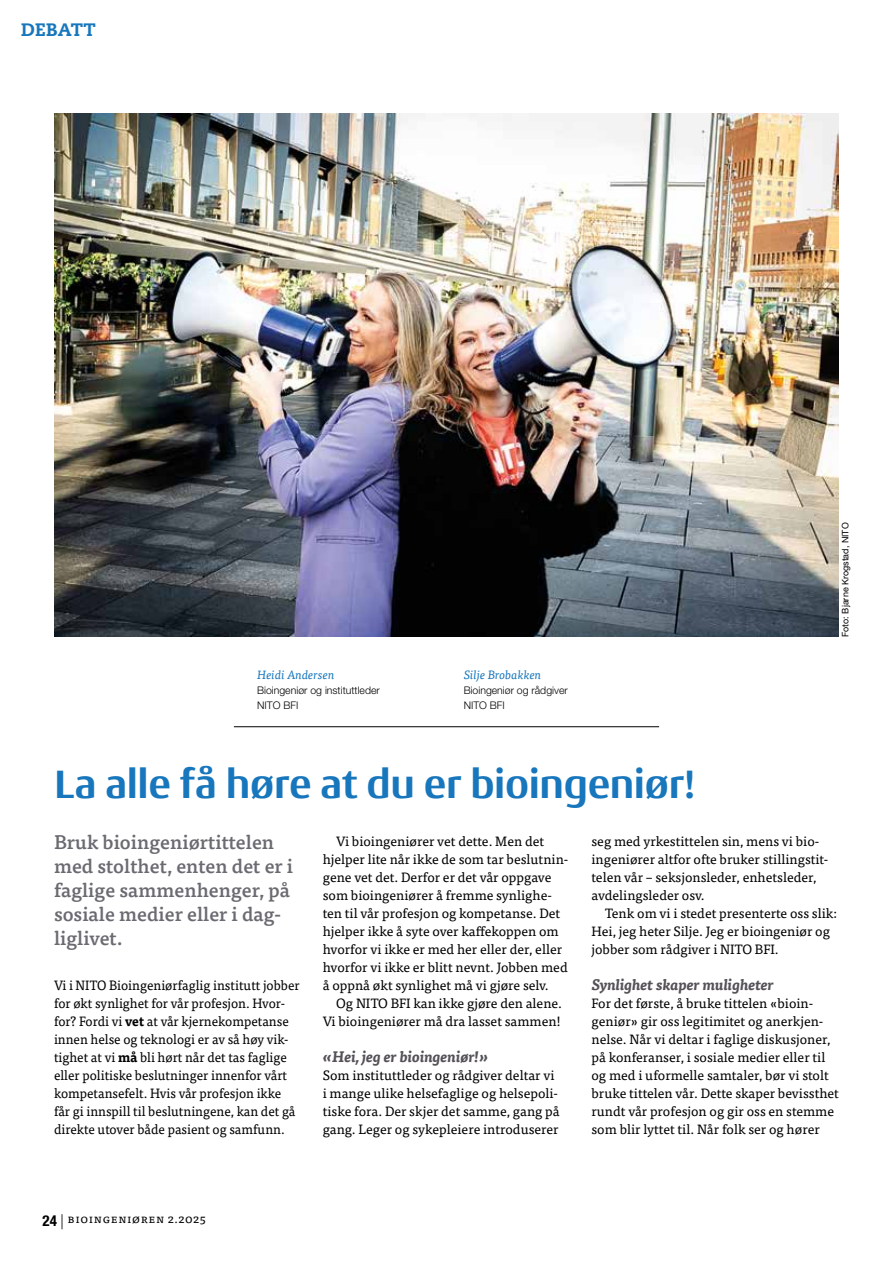
<style>
.page{position:relative;width:893px;height:1263px;background:#fff}
.page>*{position:absolute;margin:0;border:0;box-sizing:border-box;transform-origin:0 0}
.t1{font:700 42px "Conto";letter-spacing:-.01em;color:#1776bc}
.t2{font:500 19.5px/24px "Tisa Pro";color:#6b6a71}
.t3{font:800 18px "Caecilia LT Std";letter-spacing:.02em;color:#1776bc}
.t4{font:italic 700 15px "Tisa Pro";color:#545158}
.t5{font:13.5px/18px "Tisa Pro";color:#000}
.t6{font:13.5px/18px "Tisa Pro";color:#000;scale:.96 1}
.t7{font:italic 12px "Tisa Pro";color:#1776bc}
.t8{font:12px "Tisa Pro";letter-spacing:.05em;color:#000}
.t9{font:300 10.5px/15px "Helvetica Neue LT Pro";color:#000}
.t10{font:9px "Helvetica Neue LT Pro";color:#000}
.s1{font-weight:700}
.s2{font-family:"Helvetica Neue LT Pro";font-weight:700;font-stretch:condensed;font-size:15px}
.s3{font-family:"Helvetica Neue LT Pro";font-weight:300;font-size:15px}
</style>
<div class="page">
<hr style="left:234px;top:726px;width:425px;height:1px;background:#000">
<img style="left:54px;top:113px;width:785px;height:524px">
<h3 class="t3" style="left:21px;top:18px;width:76px">DEBATT</h3>
<p class="t7" style="left:257px;top:666px;width:79px">Heidi Andersen</p>
<p class="t9" style="left:257px;top:683px;width:124px">Bioingeniør og instituttleder<br>NITO BFI</p>
<p class="t7" style="left:464px;top:666px;width:79px">Silje Brobakken</p>
<p class="t9" style="left:464px;top:683px;width:106px">Bioingeniør og rådgiver<br>NITO BFI</p>
<p class="t10" style="left:840px;top:637px;width:116px;rotate:-90deg">Foto: Bjarne Krogstad, NITO</p>
<h1 class="t1" style="left:54px;top:757px;width:642px">La alle få høre at du er bioingeniør!</h1>
<h2 class="t2" style="left:54px;top:829px;width:241px">Bruk bioingeniørtittelen med stolthet, enten det er i faglige sammenhenger, på sosiale medier eller i dag&shy;liglivet.</h2>
<p class="t6" style="left:54px;top:975px;width:257px">Vi i NITO Bioingeniørfaglig institutt jobber for økt synlighet for vår profesjon. Hvor&shy;for? Fordi vi <span class="s1">vet</span> at vår kjernekompetanse innen helse og teknologi er av så høy vik&shy;tighet at vi <span class="s1">må</span> bli hørt når det tas faglige eller politiske beslutninger innenfor vårt kompetansefelt. Hvis vår profesjon ikke får gi innspill til beslutningene, kan det gå direkte utover både pasient og samfunn.</p>
<p class="t5" style="left:591px;top:831px;width:238px">seg med yrkestittelen sin, mens vi bio&shy;ingeniører altfor ofte bruker stillingstit&shy;telen vår – seksjonsleder, enhetsleder, avdelingsleder osv.</p>
<p class="t5" style="left:591px;top:903px;width:247px;text-indent:14px">Tenk om vi i stedet presenterte oss slik:<br>Hei, jeg heter Silje. Jeg er bioingeniør og jobber som rådgiver i NITO BFI.</p>
<p class="t4" style="left:591px;top:973px;width:184px">Synlighet skaper muligheter</p>
<p class="t5" style="left:591px;top:993px;width:249px">For det første, å bruke tittelen «bioin&shy;geniør» gir oss legitimitet og anerkjen&shy;nelse. Når vi deltar i faglige diskusjoner, på konferanser, i sosiale medier eller til og med i uformelle samtaler, bør vi stolt bruke tittelen vår. Dette skaper bevissthet rundt vår profesjon og gir oss en stemme som blir lyttet til. Når folk ser og hører</p>
<p class="t5" style="left:323px;top:831px;width:247px;text-indent:14px">Vi bioingeniører vet dette. Men det hjelper lite når ikke de som tar beslutnin&shy;gene vet det. Derfor er det vår oppgave som bioingeniører å fremme synlighe&shy;ten til vår profesjon og kompetanse. Det hjelper ikke å syte over kafekoppen om hvorfor vi ikke er med her eller der, eller hvorfor vi ikke er blitt nevnt. Jobben med å oppnå økt synlighet må vi gjøre selv.</p>
<p class="t5" style="left:323px;top:993px;width:241px;text-align:right">Og NITO BFI kan ikke gjøre den alene.<br>Vi bioingeniører må dra lasset sammen!</p>
<p class="t4" style="left:323px;top:1045px;width:167px">«Hei, jeg er bioingeniør!»</p>
<p class="t5" style="left:323px;top:1065px;width:238px">Som instituttleder og rådgiver deltar vi i mange ulike helsefaglige og helsepoli&shy;tiske fora. Der skjer det samme, gang på gang. Leger og sykepleiere introduserer</p>
<p class="t8" style="left:43px;top:1209px;width:165px"><span class="s2">24</span> <span class="s3">|</span> Bioingeniøren 2.2025</p>
</div>
